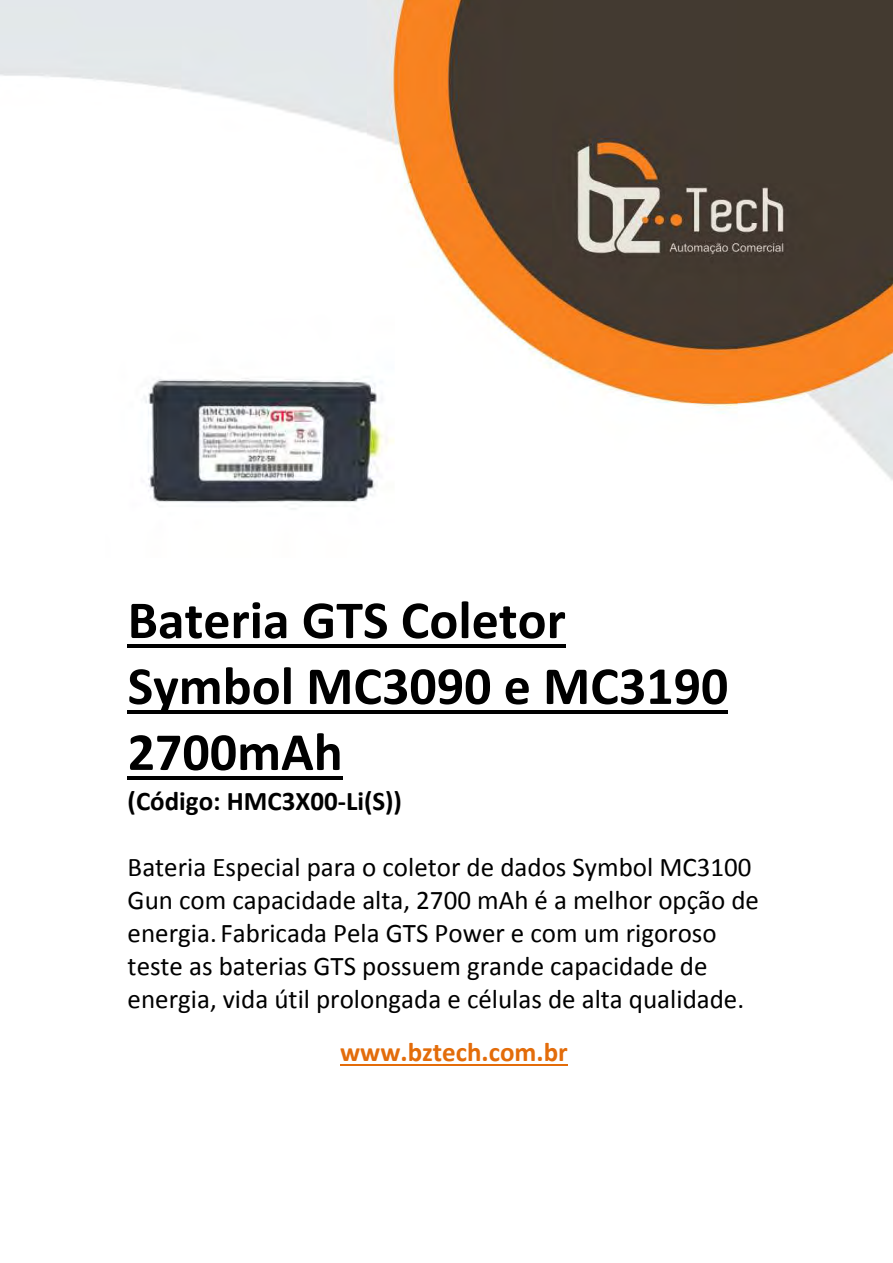
<style>
.page{position:relative;width:893px;height:1263px;background:#fff}
.page>*{position:absolute;margin:0;border:0;box-sizing:border-box;transform-origin:0 0}
.t1{font:700 54px/65.8px "Calibri";color:#000}
.t2{font:27px/33px "Calibri";color:#000}
.t3{font:700 27px "Calibri";color:#000}
.t4{font:700 27px "Calibri";color:#e36c0a}
</style>
<div class="page">
<img style="left:0;top:0;width:893px;height:780px">
<hr style="left:128px;top:644px;width:438px;height:4px;background:#000">
<hr style="left:128px;top:710px;width:600px;height:3px;background:#000">
<hr style="left:128px;top:776px;width:215px;height:3px;background:#000">
<hr style="left:340px;top:1064px;width:228px;height:2px;background:#e36c0a">
<img style="left:106px;top:269px;width:317px;height:317px">
<h1 class="t1" style="left:128px;top:592px;width:602px">Bateria GTS Coletor<br>Symbol MC3090 e MC3190<br>2700mAh</h1>
<p class="t3" style="left:128px;top:790px;width:276px">(Código: HMC3X00-Li(S))</p>
<p class="t2" style="left:128px;top:853px;width:633px">Bateria Especial para o coletor de dados Symbol MC3100<br>Gun com capacidade alta, 2700 mAh é a melhor opção de energia. Fabricada Pela GTS Power e com um rigoroso teste as baterias GTS possuem grande capacidade de energia, vida útil prolongada e células de alta qualidade.</p>
<p class="t4" style="left:340px;top:1041px;width:229px">www.bztech.com.br</p>
</div>
